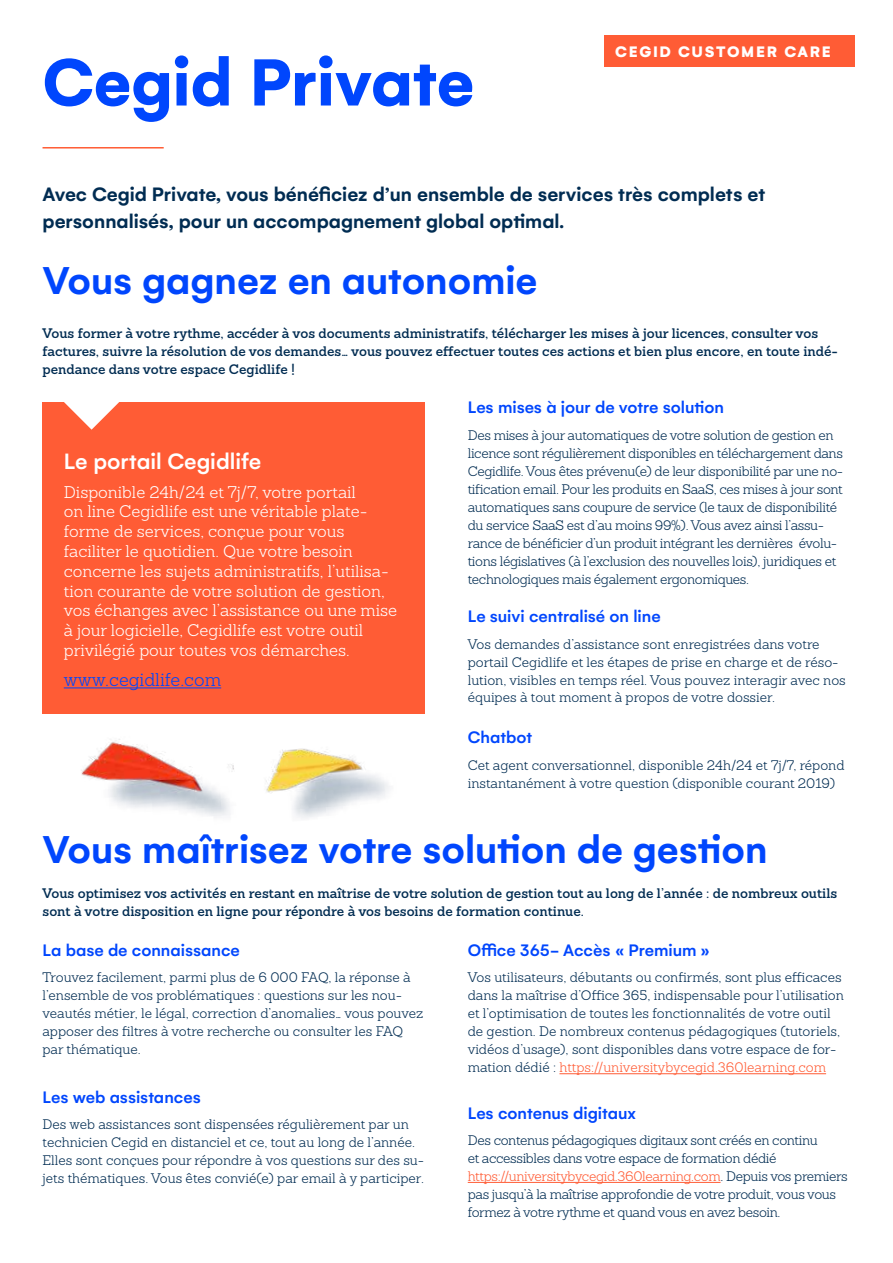
<style>
.page{position:relative;width:893px;height:1263px;background:#fff}
.page>*{position:absolute;margin:0;border:0;box-sizing:border-box;transform-origin:0 0}
.t1{font:700 72px "Gelion";color:#0046fd}
.t2{font:600 42px "Gelion";color:#0046fd}
.t3{font:500 24px "Gelion";color:#fff}
.t4{font:600 21px/27px "Gelion";color:#002c52}
.t5{font:500 18px "Gelion";color:#0046fd}
.t6{font:300 18px "Sanchez";color:#0046fd}
.t7{font:300 16.5px/19.8px "Sanchez";color:#fff}
.t8{font:900 16.5px "Gelion";letter-spacing:.1em;color:#fff}
.t9{font:300 13.5px/18px "Sanchez";color:#002c52}
.t10{font:300 13.5px/18px "Sanchez";letter-spacing:-.025em;color:#002c52}
.t11{font:600 13.5px/18px "Sanchez";color:#002c52}
.s1{color:#ff5c35}
</style>
<div class="page">
<img style="left:266px;top:748px;width:124px;height:70px">
<img style="left:81px;top:739px;width:153px;height:78px">
<hr style="left:43px;top:147px;width:121px;height:2px;background:#ff5c35">
<div style="left:604px;top:35px;width:251px;height:32px;background:#ff5c35"></div>
<hr style="left:559px;top:1073px;width:267px;height:1px;background:#ff5c35">
<hr style="left:468px;top:1182px;width:253px;height:1px;background:#ff5c35">
<div style="left:43px;top:402px;width:382px;height:312px;background:#ff5c35"></div>
<hr style="left:64px;top:687px;width:157px;height:1px;background:#0046fd">
<svg style="left:64px;top:402px;width:55px;height:28px"></svg>
<h1 class="t1" style="left:43px;top:55px;width:433px">Cegid Private</h1>
<p class="t8" style="left:615px;top:45px;width:217px">CEGID CUSTOMER CARE</p>
<h3 class="t4" style="left:43px;top:182px;width:724px">Avec Cegid Private, vous bénéficiez d’un ensemble de services très complets et personnalisés, pour un accompagnement global optimal.</h3>
<h2 class="t2" style="left:43px;top:265px;width:496px">Vous gagnez en autonomie</h2>
<p class="t11" style="left:43px;top:325px;width:797px">Vous former à votre rythme, accéder à vos documents administratifs, télécharger les mises à jour licences, consulter vos factures, suivre la résolution de vos demandes… vous pouvez effectuer toutes ces actions et bien plus encore, en toute indé&shy;pendance dans votre espace Cegidlife !</p>
<h3 class="t3" style="left:64px;top:452px;width:199px">Le portail Cegidlife</h3>
<p class="t7" style="left:64px;top:483px;width:335px">Disponible 24h/24 et 7j/7, votre portail<br>on line Cegidlife est une véritable plate&shy;forme de services, conçue pour vous faciliter le quotidien. Que votre besoin concerne les sujets administratifs, l’utilisa&shy;tion courante de votre solution de gestion, vos échanges avec l’assistance ou une mise à jour logicielle, Cegidlife est votre outil privilégié pour toutes vos démarches.</p>
<h3 class="t6" style="left:64px;top:672px;width:159px">www.cegidlife.com</h3>
<h3 class="t5" style="left:468px;top:400px;width:258px">Les mises à jour de votre solution</h3>
<p class="t10" style="left:468px;top:427px;width:377px">Des mises à jour automatiques de votre solution de gestion en licence sont régulièrement disponibles en téléchargement dans Cegidlife. Vous êtes prévenu(e) de leur disponibilité par une no&shy;tification email. Pour les produits en SaaS, ces mises à jour sont automatiques sans coupure de service (le taux de disponibilité du service SaaS est d’au moins 99%). Vous avez ainsi l’assu&shy;rance de bénéficier d’un produit intégrant les dernières évolu&shy;tions législatives (à l’exclusion des nouvelles lois), juridiques et technologiques mais également ergonomiques.</p>
<h3 class="t5" style="left:468px;top:609px;width:194px">Le suivi centralisé on line</h3>
<p class="t9" style="left:468px;top:636px;width:380px">Vos demandes d’assistance sont enregistrées dans votre portail Cegidlife et les étapes de prise en charge et de réso&shy;lution, visibles en temps réel. Vous pouvez interagir avec nos équipes à tout moment à propos de votre dossier.</p>
<h3 class="t5" style="left:468px;top:730px;width:66px">Chatbot</h3>
<p class="t9" style="left:468px;top:757px;width:378px">Cet agent conversationnel, disponible 24h/24 et 7j/7, répond instantanément à votre question (disponible courant 2019)</p>
<h2 class="t2" style="left:43px;top:833px;width:727px">Vous maîtrisez votre solution de gestion</h2>
<p class="t11" style="left:43px;top:885px;width:796px">Vous optimisez vos activités en restant en maîtrise de votre solution de gestion tout au long de l’année : de nombreux outils sont à votre disposition en ligne pour répondre à vos besoins de formation continue.</p>
<h3 class="t5" style="left:43px;top:943px;width:199px">La base de connaissance</h3>
<p class="t9" style="left:43px;top:970px;width:382px">Trouvez facilement, parmi plus de 6 000 FAQ, la réponse à l’ensemble de vos problématiques : questions sur les nou&shy;veautés métier, le légal, correction d’anomalies… vous pouvez apposer des filtres à votre recherche ou consulter les FAQ par thématique.</p>
<h3 class="t5" style="left:43px;top:1090px;width:160px">Les web assistances</h3>
<p class="t9" style="left:43px;top:1116px;width:383px">Des web assistances sont dispensées régulièrement par un technicien Cegid en distanciel et ce, tout au long de l’année.<br>Elles sont conçues pour répondre à vos questions sur des su&shy;jets thématiques. Vous êtes convié(e) par email à y participer.</p>
<h3 class="t5" style="left:468px;top:943px;width:244px">Office 365- Accès « Premium »</h3>
<p class="t9" style="left:468px;top:970px;width:378px">Vos utilisateurs, débutants ou confirmés, sont plus efficaces dans la maîtrise d’Office 365, indispensable pour l’utilisation et l’optimisation de toutes les fonctionnalités de votre outil de gestion. De nombreux contenus pédagogiques (tutoriels, vidéos d’usage), sont disponibles dans votre espace de for&shy;mation dédié : <span class="s1">https://universitybycegid.360learning.com</span></p>
<h3 class="t5" style="left:468px;top:1106px;width:170px">Les contenus digitaux</h3>
<p class="t10" style="left:468px;top:1132px;width:382px">Des contenus pédagogiques digitaux sont créés en continu<br>et accessibles dans votre espace de formation dédié <span class="s1">https://universitybycegid.360learning.com</span>. Depuis vos premiers pas jusqu’à la maîtrise approfondie de votre produit, vous vous formez à votre rythme et quand vous en avez besoin.</p>
</div>
